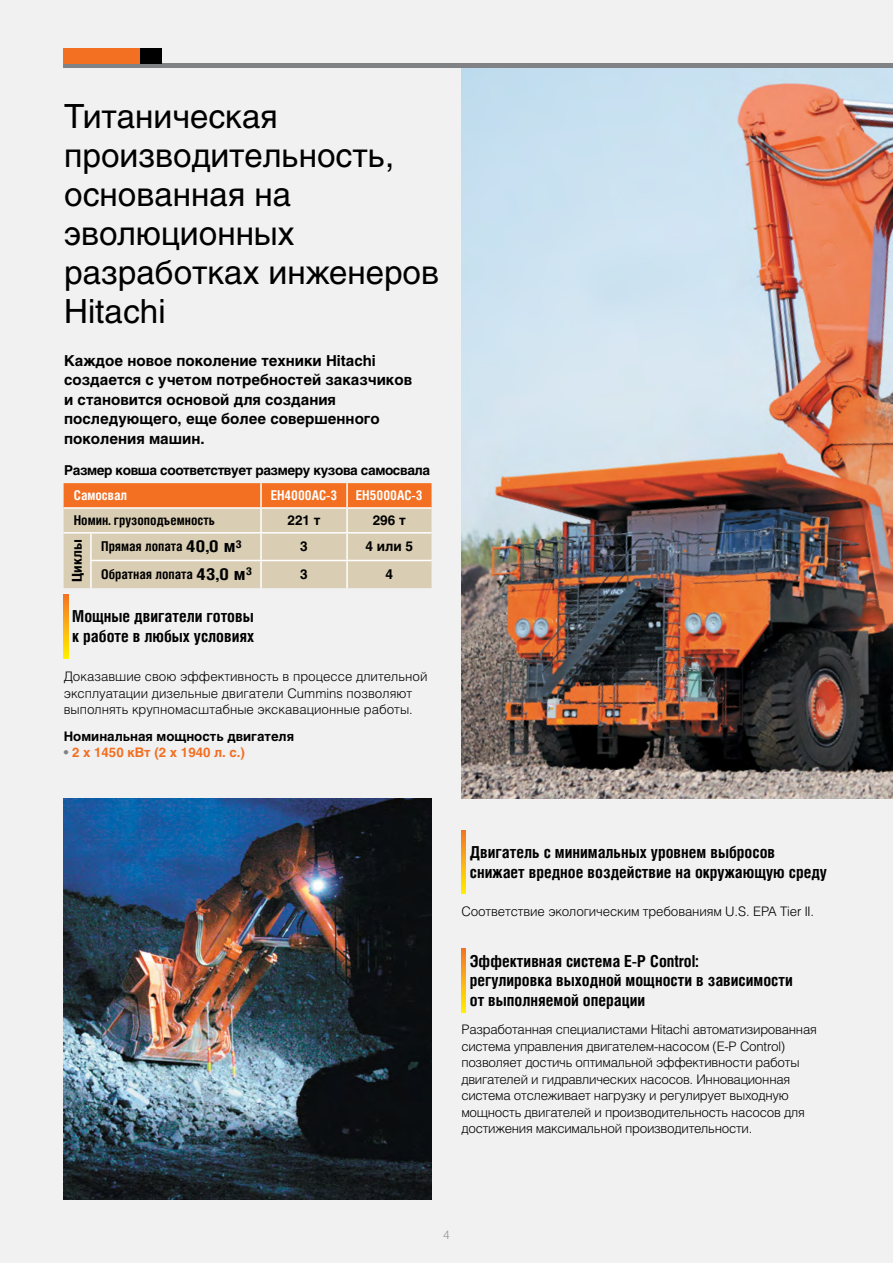
<style>
.page{position:relative;width:893px;height:1263px;background:#f1f1f2}
.page>*{position:absolute;margin:0;border:0;box-sizing:border-box;transform-origin:0 0}
.t1{font:33px/39px "Helios C";color:#000}
.t2{font:700 16.5px/19.5px "Helios Cond C";color:#000}
.t3{font:700 15px/19.5px "Helios C";color:#000}
.t4{font:700 13.5px "Helios C";letter-spacing:-.03em;color:#000}
.t5{font:700 13.5px "Helios Cond C";color:#000}
.t6{font:700 13.5px "Helios Cond C";color:#fff}
.t7{font:700 13.5px "Helios Cond C";color:#000;scale:1.2 1}
.t8{font:13.2px/16.5px "Helios Light C";letter-spacing:-.02em;color:#000}
.t9{font:13.2px/16.5px "Helios Light C";color:#000}
.t10{font:700 13.2px "Helios C";color:#000}
.t11{font:700 13.2px "Helios C";color:#f36f21}
.t12{font:12px "Helios Light C";color:#939598}
.s1{font-size:16.5px}
.s2{color:#808285}
</style>
<div class="page">
<img style="left:461px;top:68px;width:432px;height:731px">
<hr style="left:64px;top:64px;width:829px;height:4px;background:#808285">
<div style="left:64px;top:48px;width:77px;height:16px;background:#f36f21"></div>
<div style="left:141px;top:48px;width:21px;height:16px;background:#000"></div>
<svg style="left:64px;top:595px;width:4px;height:63px"></svg>
<svg style="left:461px;top:830px;width:5px;height:64px"></svg>
<svg style="left:461px;top:949px;width:5px;height:63px"></svg>
<svg style="left:64px;top:483px;width:368px;height:105px;background:#e0b993"></svg>
<hr style="left:91px;top:532px;width:170px;height:1px;background:#fff">
<hr style="left:261px;top:532px;width:86px;height:1px;background:#fff">
<hr style="left:260px;top:533px;width:2px;height:27px;background:#fff">
<hr style="left:347px;top:532px;width:85px;height:1px;background:#fff">
<hr style="left:346px;top:533px;width:2px;height:27px;background:#fff">
<hr style="left:90px;top:560px;width:171px;height:1px;background:#fff">
<hr style="left:261px;top:560px;width:86px;height:1px;background:#fff">
<hr style="left:260px;top:561px;width:2px;height:27px;background:#fff">
<hr style="left:347px;top:560px;width:85px;height:1px;background:#fff">
<hr style="left:346px;top:561px;width:2px;height:27px;background:#fff">
<hr style="left:90px;top:533px;width:2px;height:27px;background:#fff">
<hr style="left:90px;top:561px;width:2px;height:27px;background:#fff">
<img style="left:64px;top:799px;width:368px;height:400px">
<h1 class="t1" style="left:64px;top:97px;width:376px">Титаническая производительность, основанная на эволюционных разработках инженеров<br>Hitachi</h1>
<p class="t3" style="left:64px;top:351px;width:349px">Каждое новое поколение техники Hitachi создается с учетом потребностей заказчиков и становится основой для создания последующего, еще более совершенного поколения машин.</p>
<p class="t4" style="left:64px;top:462px;width:367px">Размер ковша соответствует размеру кузова самосвала</p>
<p class="t6" style="left:74px;top:487px;width:55px">Самосвал</p>
<p class="t6" style="left:271px;top:487px;width:68px">EH4000AC-3</p>
<p class="t6" style="left:356px;top:487px;width:68px">EH5000AC-3</p>
<p class="t5" style="left:74px;top:512px;width:143px">Номин. грузоподъемность</p>
<p class="t4" style="left:287px;top:512px;width:35px">221 т</p>
<p class="t4" style="left:373px;top:512px;width:35px">296 т</p>
<p class="t7" style="left:69px;top:582px;width:37px;rotate:-90deg">Циклы</p>
<p class="t5" style="left:101px;top:538px;width:142px">Прямая лопата <span class="s1">40,0 м</span><sup>3</sup></p>
<p class="t4" style="left:300px;top:538px;width:9px">3</p>
<p class="t4" style="left:365px;top:538px;width:49px">4 или 5</p>
<p class="t5" style="left:101px;top:566px;width:152px">Обратная лопата <span class="s1">43,0 м</span><sup>3</sup></p>
<p class="t4" style="left:300px;top:566px;width:9px">3</p>
<p class="t4" style="left:386px;top:566px;width:9px">4</p>
<p class="t2" style="left:72px;top:606px;width:183px">Мощные двигатели готовы к работе в любых условиях</p>
<p class="t9" style="left:64px;top:668px;width:365px">Доказавшие свою эффективность в процессе длительной эксплуатации дизельные двигатели Cummins позволяют выполнять крупномасштабные экскавационные работы.</p>
<p class="t10" style="left:64px;top:728px;width:232px">Номинальная мощность двигателя</p>
<p class="t11" style="left:64px;top:745px;width:183px"><span class="s2">•</span> 2 x 1450 кВт (2 x 1940 л. с.)</p>
<p class="t2" style="left:470px;top:842px;width:359px">Двигатель с минимальных уровнем выбросов снижает вредное воздействие на окружающую среду</p>
<p class="t8" style="left:461px;top:902px;width:354px">Соответствие экологическим требованиям U.S. EPA Tier II.</p>
<p class="t2" style="left:470px;top:951px;width:324px">Эффективная система E-P Control:<br>регулировка выходной мощности в зависимости от выполняемой операции</p>
<p class="t8" style="left:461px;top:1021px;width:357px">Разработанная специалистами Hitachi автоматизированная система управления двигателем-насосом (E-P Control) позволяет достичь оптимальной эффективности работы двигателей и гидравлических насосов. Инновационная система отслеживает нагрузку и регулирует выходную мощность двигателей и производительность насосов для достижения максимальной производительности.</p>
<p class="t12" style="left:443px;top:1228px;width:8px">4</p>
</div>
